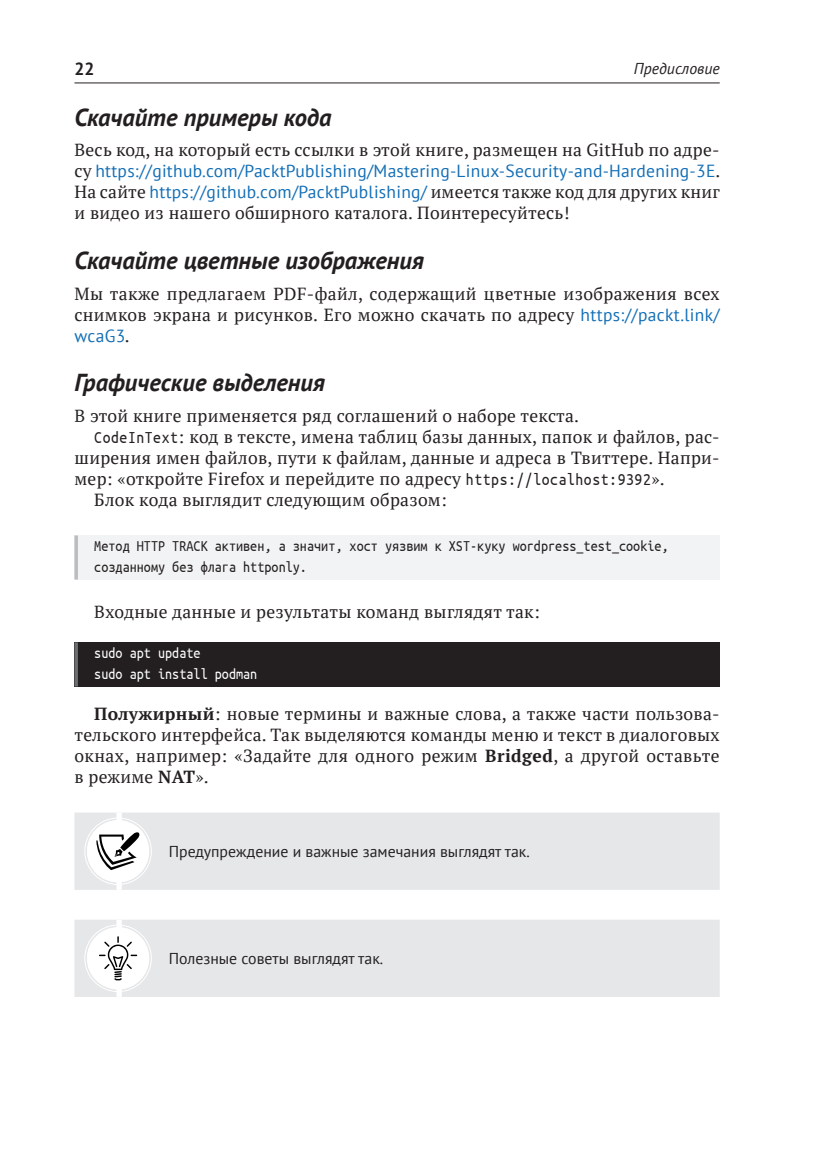
<style>
.page{position:relative;width:819px;height:1166px;background:#fff}
.page>*{position:absolute;margin:0;border:0;box-sizing:border-box;transform-origin:0 0}
.t1{font:italic 700 24.5px "PT Sans";color:#231f20}
.t2{font:17.5px/21px "PT Serif";letter-spacing:.015em;color:#231f20}
.t3{font:17.5px "PT Sans";letter-spacing:.015em;color:#136fb6}
.t4{font:700 17.5px "PT Sans";color:#231f20}
.t5{font:15.75px/20.7px "Ubuntu Mono";color:#231f20;scale:.9 1}
.t6{font:15.75px "PT Sans";color:#231f20}
.t7{font:15.75px/20.7px "Ubuntu Mono";color:#fff;scale:.9 1}
.t8{font:italic 15.75px "PT Sans";color:#231f20}
.s1{font-family:"PT Serif";color:#231f20}
.s2{font-family:"PT Sans";color:#136fb6}
.s3{font-family:"PT Serif";font-style:italic;color:#231f20}
.s4{font-family:"Ubuntu Mono"}
.s5{font-weight:700}
</style>
<div class="page">
<hr style="left:74px;top:82px;width:645px;height:1px;background:#231f20">
<div style="left:74px;top:535px;width:645px;height:44px;background:#f2f3f4"></div>
<svg style="left:74px;top:535px;width:4px;height:44px"></svg>
<div style="left:74px;top:642px;width:645px;height:44px;background:#231f20"></div>
<svg style="left:74px;top:642px;width:4px;height:44px"></svg>
<div style="left:74px;top:812px;width:645px;height:78px;background:#e6e7e9"></div>
<div style="left:116px;top:812px;width:6px;height:78px;background:#fff"></div>
<div style="left:87px;top:820px;width:62px;height:62px;background:#fff;border-radius:50%"></div>
<div style="left:84px;top:817px;width:68px;height:68px;border:1px solid #fff;border-radius:50%"></div>
<div style="left:87px;top:820px;width:62px;height:62px;border:3px solid #fff;border-radius:50%"></div>
<svg style="left:96px;top:832px;width:44px;height:38px"></svg>
<div style="left:74px;top:920px;width:645px;height:77px;background:#e6e7e9"></div>
<div style="left:116px;top:919px;width:6px;height:78px;background:#fff"></div>
<div style="left:87px;top:927px;width:62px;height:62px;background:#fff;border-radius:50%"></div>
<div style="left:84px;top:924px;width:68px;height:68px;border:1px solid #fff;border-radius:50%"></div>
<div style="left:87px;top:927px;width:62px;height:62px;border:3px solid #fff;border-radius:50%"></div>
<svg style="left:99px;top:936px;width:38px;height:44px"></svg>
<p class="t4" style="left:74px;top:58px;width:21px">22</p>
<p class="t8" style="left:634px;top:59px;width:87px">Предисловие</p>
<h1 class="t1" style="left:74px;top:101px;width:258px">Скачайте примеры кода</h1>
<p class="t2" style="left:74px;top:140px;width:646px">Весь код, на который есть ссылки в этой книге, размещен на GitHub по адре-</p>
<p class="t3" style="left:74px;top:160px;width:647px"><span class="s1">су</span> https://github.com/PacktPublishing/Mastering-Linux-Security-and-Hardening-3E<span class="s1">.</span></p>
<p class="t2" style="left:74px;top:182px;width:647px">На сайте <span class="s2">https://github.com/PacktPublishing/</span> имеется также код для других книг и видео из нашего обширного каталога. Поинтересуйтесь!</p>
<h1 class="t1" style="left:74px;top:244px;width:351px">Скачайте цветные изображения</h1>
<p class="t2" style="left:74px;top:283px;width:646px">Мы также предлагаем PDF-файл, содержащий цветные изображения всех снимков экрана и рисунков. Его можно скачать по адресу <span class="s2">https://packt.link/</span></p>
<p class="t3" style="left:74px;top:324px;width:57px">wcaG3<span class="s3">.</span></p>
<h1 class="t1" style="left:74px;top:366px;width:252px">Графические выделения</h1>
<p class="t2" style="left:74px;top:405px;width:506px">В этой книге применяется ряд соглашений о наборе текста.</p>
<p class="t2" style="left:94px;top:426px;width:627px"><span class="s4">CodeInText</span>: код в тексте, имена таблиц базы данных, папок и файлов, рас-</p>
<p class="t2" style="left:74px;top:447px;width:646px">ширения имен файлов, пути к файлам, данные и адреса в Твиттере. Напри-</p>
<p class="t2" style="left:74px;top:468px;width:592px">мер: «откройте Firefox и перейдите по адресу <span class="s4">https://localhost:9392</span>».</p>
<p class="t2" style="left:94px;top:489px;width:354px">Блок кода выглядит следующим образом:</p>
<p class="t5" style="left:94px;top:536px;width:639px">Метод HTTP TRACK активен, а значит, хост уязвим к XST-куку wordpress_test_cookie, созданному без флага httponly.</p>
<p class="t2" style="left:94px;top:601px;width:447px">Входные данные и результаты команд выглядят так:</p>
<p class="t7" style="left:94px;top:643px;width:183px">sudo apt update<br>sudo apt install podman</p>
<p class="t2" style="left:74px;top:703px;width:646px;text-align:justify;text-indent:20px"><span class="s5">Полужирный</span>: новые термины и важные слова, а также части пользова&shy;тельского интерфейса. Так выделяются команды меню и текст в диалоговых окнах, например: «Задайте для одного режим <span class="s5">Bridged</span>, а другой оставьте в режиме <span class="s5">NAT</span>».</p>
<p class="t6" style="left:169px;top:841px;width:362px">Предупреждение и важные замечания выглядят так.</p>
<p class="t6" style="left:169px;top:949px;width:216px">Полезные советы выглядят так.</p>
</div>
